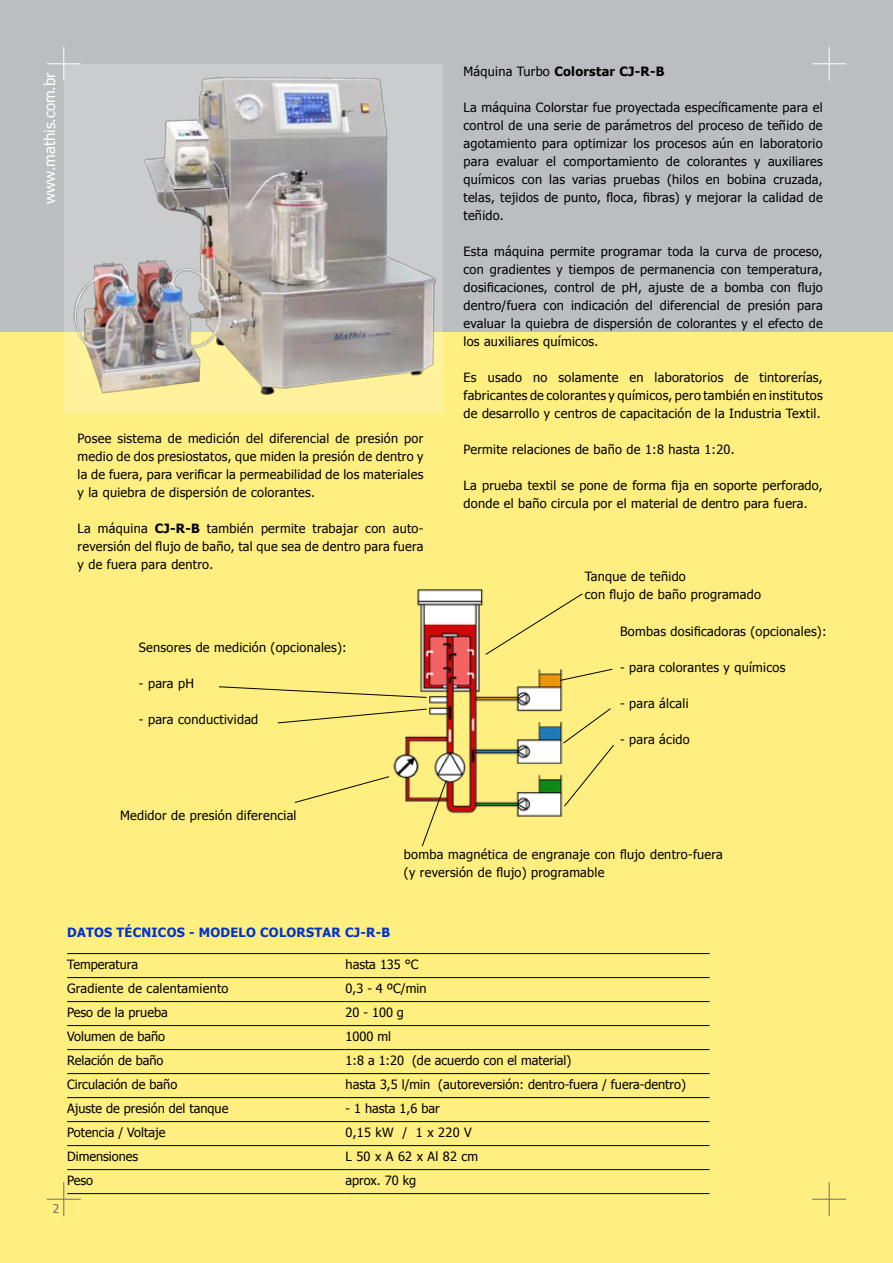
<style>
.page{position:relative;width:893px;height:1263px;background:#fff}
.page>*{position:absolute;margin:0;border:0;box-sizing:border-box;transform-origin:0 0}
.t1{font:15px "Tahoma";color:#fff}
.t2{font:12.75px/18px "Tahoma";letter-spacing:.02em;color:#000;text-align:justify}
.t3{font:12.75px "Tahoma";color:#000}
.t4{font:700 12.75px "Tahoma";letter-spacing:.02em;color:#03c}
.t5{font:700 12.75px "Tahoma";color:#000}
.t6{font:12px "Tahoma";color:#6d6f71}
.s1{font-weight:700}
.s2{font-weight:400}
</style>
<div class="page">
<div style="left:0;top:325px;width:893px;height:938px;background:#ffef80"></div>
<div style="left:0;top:0;width:893px;height:332px;background:#bcbdc0"></div>
<svg style="left:64px;top:64px;width:378px;height:348px;fill:#fff29c"></svg>
<hr style="left:63px;top:47px;width:1px;height:34px;background:#fff">
<hr style="left:47px;top:63px;width:34px;height:1px;background:#fff">
<hr style="left:829px;top:47px;width:1px;height:34px;background:#fff">
<hr style="left:812px;top:63px;width:34px;height:1px;background:#fff">
<hr style="left:63px;top:1182px;width:1px;height:34px;background:#6d6f71">
<hr style="left:47px;top:1199px;width:34px;height:1px;background:#6d6f71">
<hr style="left:829px;top:1182px;width:1px;height:34px;background:#6d6f71">
<hr style="left:812px;top:1199px;width:34px;height:1px;background:#6d6f71">
<img style="left:393px;top:589px;width:172px;height:228px">
<img style="left:66px;top:73px;width:375px;height:322px">
<svg style="left:560px;top:669px;width:53px;height:12px"></svg>
<svg style="left:563px;top:708px;width:51px;height:98px"></svg>
<hr style="left:67px;top:953px;width:279px;height:1px;background:#000">
<hr style="left:346px;top:953px;width:363px;height:1px;background:#000">
<hr style="left:67px;top:977px;width:279px;height:1px;background:#000">
<hr style="left:346px;top:977px;width:363px;height:1px;background:#000">
<hr style="left:67px;top:1001px;width:279px;height:1px;background:#000">
<hr style="left:346px;top:1001px;width:363px;height:1px;background:#000">
<hr style="left:67px;top:1025px;width:279px;height:1px;background:#000">
<hr style="left:346px;top:1025px;width:363px;height:1px;background:#000">
<hr style="left:67px;top:1049px;width:279px;height:1px;background:#000">
<hr style="left:346px;top:1049px;width:363px;height:1px;background:#000">
<hr style="left:67px;top:1073px;width:279px;height:1px;background:#000">
<hr style="left:346px;top:1073px;width:363px;height:1px;background:#000">
<hr style="left:67px;top:1097px;width:279px;height:1px;background:#000">
<hr style="left:346px;top:1097px;width:363px;height:1px;background:#000">
<hr style="left:67px;top:1121px;width:279px;height:1px;background:#000">
<hr style="left:346px;top:1121px;width:363px;height:1px;background:#000">
<hr style="left:67px;top:1145px;width:279px;height:1px;background:#000">
<hr style="left:346px;top:1145px;width:363px;height:1px;background:#000">
<hr style="left:67px;top:1169px;width:279px;height:1px;background:#000">
<hr style="left:346px;top:1169px;width:363px;height:1px;background:#000">
<hr style="left:67px;top:1193px;width:279px;height:1px;background:#000">
<hr style="left:346px;top:1193px;width:363px;height:1px;background:#000">
<svg style="left:422px;top:780px;width:25px;height:67px"></svg>
<svg style="left:294px;top:776px;width:95px;height:27px"></svg>
<svg style="left:219px;top:686px;width:208px;height:12px"></svg>
<svg style="left:277px;top:709px;width:150px;height:14px"></svg>
<svg style="left:485px;top:593px;width:98px;height:62px"></svg>
<p class="t1" style="left:40px;top:204px;width:133px;rotate:-90deg">www.mathis.com.br</p>
<p class="t2" style="left:78px;top:429px;width:347px">Posee sistema de medición del diferencial de presión por medio de dos presiostatos, que miden la presión de dentro y la de fuera, para verificar la permeabilidad de los materiales y la quiebra de dispersión de colorantes.</p>
<p class="t2" style="left:78px;top:519px;width:347px">La máquina <span class="s1">CJ-R-B</span> también permite trabajar con auto&shy;reversión del flujo de baño, tal que sea de dentro para fuera y de fuera para dentro.</p>
<p class="t2" style="left:139px;top:638px;width:209px">Sensores de medición (opcionales):</p>
<p class="t2" style="left:139px;top:674px;width:57px">- para pH</p>
<p class="t2" style="left:139px;top:710px;width:121px">- para conductividad</p>
<p class="t5" style="left:463px;top:62px;width:201px"><span class="s2">Máquina Turbo</span> COLORSTAR CJ-R-B</p>
<p class="t2" style="left:463px;top:97px;width:361px">La máquina Colorstar fue proyectada específicamente para el control de una serie de parámetros del proceso de teñido de agotamiento para optimizar los procesos aún en laboratorio para evaluar el comportamiento de colorantes y auxiliares químicos con las varias pruebas (hilos en bobina cruzada, telas, tejidos de punto, floca, fibras) y mejorar la calidad de teñido.</p>
<p class="t2" style="left:463px;top:241px;width:361px">Esta máquina permite programar toda la curva de proceso, con gradientes y tiempos de permanencia con temperatura, dosificaciones, control de pH, ajuste de a bomba con flujo dentro/fuera con indicación del diferencial de presión para evaluar la quiebra de dispersión de colorantes y el efecto de los auxiliares químicos.</p>
<p class="t2" style="left:463px;top:367px;width:361px">Es usado no solamente en laboratorios de tintorerías, fabricantes de colorantes y químicos, pero también en institutos de desarrollo y centros de capacitación de la Industria Textil.</p>
<p class="t2" style="left:463px;top:439px;width:273px">Permite relaciones de baño de 1:8 hasta 1:20.</p>
<p class="t2" style="left:463px;top:475px;width:361px">La prueba textil se pone de forma fija en soporte perforado, donde el baño circula por el material de dentro para fuera.</p>
<p class="t2" style="left:585px;top:566px;width:178px">Tanque de teñido<br>con flujo de baño programado</p>
<p class="t2" style="left:620px;top:622px;width:208px">Bombas dosificadoras (opcionales):</p>
<p class="t2" style="left:620px;top:658px;width:167px">- para colorantes y químicos</p>
<p class="t2" style="left:620px;top:694px;width:70px">- para álcali</p>
<p class="t2" style="left:620px;top:730px;width:71px">- para ácido</p>
<p class="t2" style="left:120px;top:806px;width:178px">Medidor de presión diferencial</p>
<p class="t2" style="left:404px;top:845px;width:320px">bomba magnética de engranaje con flujo dentro-fuera (y reversión de flujo) programable</p>
<p class="t6" style="left:53px;top:1200px;width:8px">2</p>
<p class="t4" style="left:67px;top:924px;width:29px">DATOS</p>
<p class="t4" style="left:117px;top:924px;width:45px">TÉCNICOS</p>
<p class="t4" style="left:189px;top:924px;width:32px">- MODE</p>
<p class="t4" style="left:239px;top:924px;width:153px">LO COLORSTAR CJ-R-B</p>
<p class="t3" style="left:67px;top:956px;width:72px">Temperatura</p>
<p class="t3" style="left:346px;top:956px;width:74px">hasta 135 °C</p>
<p class="t2" style="left:67px;top:979px;width:163px">Gradiente de calentamiento</p>
<p class="t2" style="left:346px;top:979px;width:82px">0,3 - 4 ºC/min</p>
<p class="t3" style="left:67px;top:1004px;width:102px">Peso de la prueba</p>
<p class="t2" style="left:346px;top:1003px;width:60px">20 - 100 g</p>
<p class="t3" style="left:67px;top:1028px;width:100px">Volumen de baño</p>
<p class="t2" style="left:346px;top:1027px;width:47px">1000 ml</p>
<p class="t3" style="left:67px;top:1052px;width:98px">Relación de baño</p>
<p class="t3" style="left:346px;top:1052px;width:227px">1:8 a 1:20 (de acuerdo con el material)</p>
<p class="t3" style="left:67px;top:1076px;width:112px">Circulación de baño</p>
<p class="t3" style="left:346px;top:1076px;width:342px">hasta 3,5 l/min (autoreversión: dentro-fuera / fuera-dentro)</p>
<p class="t3" style="left:67px;top:1100px;width:163px">Ajuste de presión del tanque</p>
<p class="t3" style="left:346px;top:1100px;width:96px">- 1 hasta 1,6 bar</p>
<p class="t3" style="left:67px;top:1124px;width:100px">Potencia / Voltaje</p>
<p class="t2" style="left:346px;top:1123px;width:128px">0,15 kW / 1 x 220 V</p>
<p class="t3" style="left:67px;top:1148px;width:73px">Dimensiones</p>
<p class="t2" style="left:346px;top:1147px;width:134px">L 50 x A 62 x Al 82 cm</p>
<p class="t2" style="left:67px;top:1171px;width:28px">Peso</p>
<p class="t3" style="left:346px;top:1172px;width:72px">aprox. 70 kg</p>
</div>
